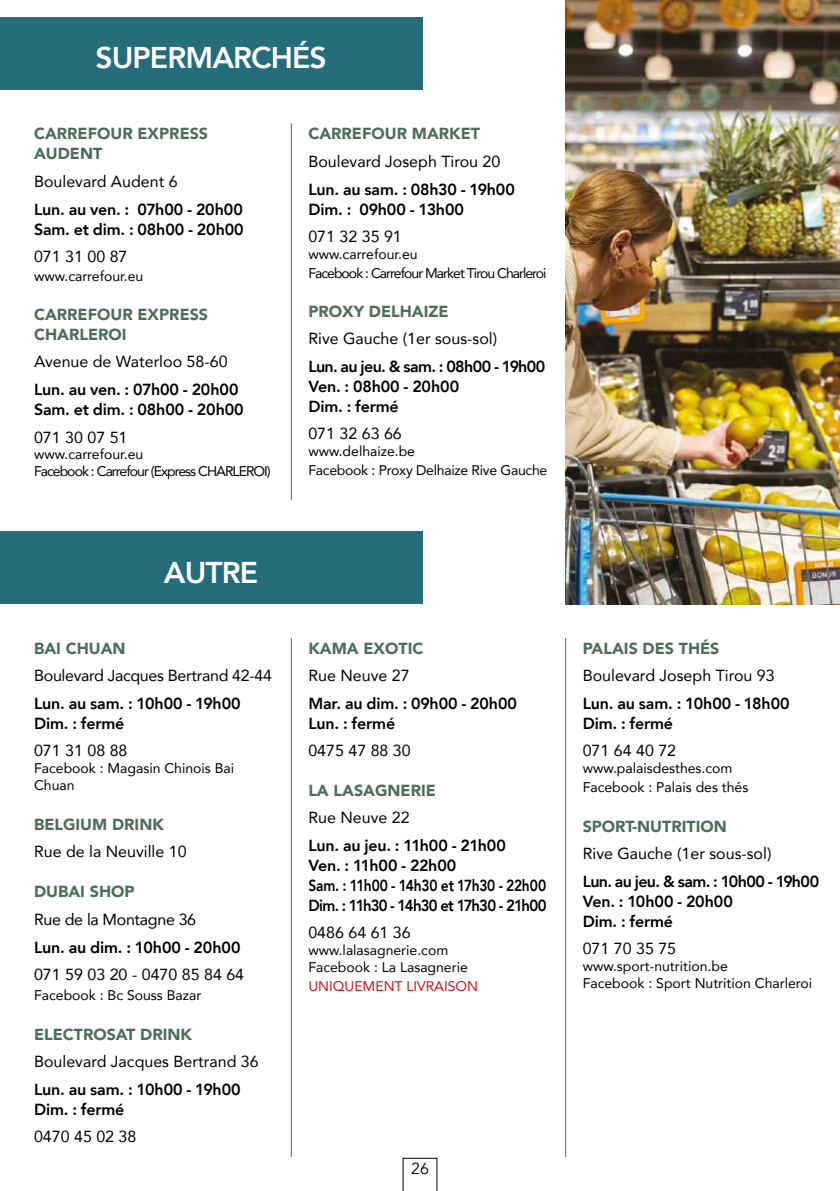
<style>
.page{position:relative;width:840px;height:1191px;background:#fff}
.page>*{position:absolute;margin:0;border:0;box-sizing:border-box;transform-origin:0 0}
.t1{font:800 30px "Avenir";letter-spacing:-.03em;color:#fff}
.t2{font:16px "Avenir";color:#000}
.t3{font:800 16px/20px "Avenir";letter-spacing:-.01em;color:#000}
.t4{font:800 16px/20px "Avenir";letter-spacing:-.03em;color:#000}
.t5{font:900 16px/20px "Avenir";color:#4d6d5b}
.t6{font:16px "Avenir";letter-spacing:-.02em;color:#000}
.t7{font:16px "Avenir";color:#000}
.t8{font:14px/16.8px "Avenir";color:#000}
.t9{font:14px/16.8px "Avenir";letter-spacing:-.07em;color:#000}
.t10{font:14px/19.2px "Avenir";letter-spacing:-.02em;color:#000}
.t11{font:14px "Avenir";color:#cd1719}
</style>
<div class="page">
<hr style="left:291px;top:638px;width:1px;height:518px;background:#4d6d5b">
<hr style="left:565px;top:638px;width:1px;height:518px;background:#4d6d5b">
<div style="left:0;top:531px;width:422px;height:73px;background:#256d7b"></div>
<hr style="left:291px;top:123px;width:1px;height:377px;background:#4d6d5b">
<div style="left:0;top:17px;width:422px;height:73px;background:#256d7b"></div>
<img style="left:565px;top:0;width:274px;height:604px">
<svg style="left:402px;top:1158px;width:35px;height:33px"></svg>
<h1 class="t1" style="left:95px;top:35px;width:233px">SUPERMARCHÉS</h1>
<p class="t5" style="left:34px;top:123px;width:175px">CARREFOUR EXPRESS<br>AUDENT</p>
<p class="t2" style="left:34px;top:168px;width:145px">Boulevard Audent 6</p>
<p class="t3" style="left:34px;top:199px;width:211px">Lun. au ven. : 07h00 - 20h00<br>Sam. et dim. : 08h00 - 20h00</p>
<p class="t2" style="left:34px;top:243px;width:95px">071 31 00 87</p>
<p class="t8" style="left:34px;top:267px;width:111px">www.carrefour.eu</p>
<p class="t5" style="left:34px;top:304px;width:175px">CARREFOUR EXPRESS<br>CHARLEROI</p>
<p class="t2" style="left:34px;top:349px;width:195px">Avenue de Waterloo 58-60</p>
<p class="t3" style="left:34px;top:380px;width:211px">Lun. au ven. : 07h00 - 20h00<br>Sam. et dim. : 08h00 - 20h00</p>
<p class="t2" style="left:34px;top:424px;width:95px">071 30 07 51</p>
<p class="t9" style="left:34px;top:446px;width:238px">www.carrefour.eu<br>Facebook : Carrefour (Express CHARLEROI)</p>
<h1 class="t1" style="left:164px;top:549px;width:96px">AUTRE</h1>
<p class="t5" style="left:34px;top:638px;width:93px">BAI CHUAN</p>
<p class="t6" style="left:34px;top:663px;width:239px">Boulevard Jacques Bertrand 42-44</p>
<p class="t3" style="left:34px;top:693px;width:208px">Lun. au sam. : 10h00 - 19h00<br>Dim. : fermé</p>
<p class="t2" style="left:34px;top:738px;width:95px">071 31 08 88</p>
<p class="t8" style="left:34px;top:759px;width:201px">Facebook : Magasin Chinois Bai<br>Chuan</p>
<p class="t5" style="left:34px;top:814px;width:131px">BELGIUM DRINK</p>
<p class="t2" style="left:34px;top:839px;width:154px">Rue de la Neuville 10</p>
<p class="t5" style="left:34px;top:881px;width:102px">DUBAI SHOP</p>
<p class="t6" style="left:34px;top:906px;width:163px">Rue de la Montagne 36</p>
<p class="t3" style="left:34px;top:937px;width:208px">Lun. au dim. : 10h00 - 20h00</p>
<p class="t2" style="left:34px;top:961px;width:211px">071 59 03 20 - 0470 85 84 64</p>
<p class="t8" style="left:34px;top:986px;width:169px">Facebook : Bc Souss Bazar</p>
<p class="t5" style="left:34px;top:1023px;width:159px">ELECTROSAT DRINK</p>
<p class="t2" style="left:34px;top:1048px;width:226px">Boulevard Jacques Bertrand 36</p>
<p class="t3" style="left:34px;top:1079px;width:208px">Lun. au sam. : 10h00 - 19h00<br>Dim. : fermé</p>
<p class="t2" style="left:34px;top:1123px;width:104px">0470 45 02 38</p>
<p class="t5" style="left:308px;top:123px;width:173px">CARREFOUR MARKET</p>
<p class="t2" style="left:308px;top:148px;width:193px">Boulevard Joseph Tirou 20</p>
<p class="t3" style="left:308px;top:179px;width:208px">Lun. au sam. : 08h30 - 19h00<br>Dim. : 09h00 - 13h00</p>
<p class="t2" style="left:308px;top:223px;width:95px">071 32 35 91</p>
<p class="t9" style="left:308px;top:244px;width:240px;line-height:19.2px">www.carrefour.eu<br>Facebook : Carrefour Market Tirou Charleroi</p>
<p class="t5" style="left:308px;top:301px;width:142px">PROXY DELHAIZE</p>
<p class="t2" style="left:308px;top:326px;width:190px">Rive Gauche (1er sous-sol)</p>
<p class="t4" style="left:308px;top:357px;width:238px">Lun. au jeu. &amp; sam. : 08h00 - 19h00<br>Ven. : 08h00 - 20h00<br>Dim. : fermé</p>
<p class="t2" style="left:308px;top:421px;width:95px">071 32 63 66</p>
<p class="t10" style="left:308px;top:441px;width:240px">www.delhaize.be<br>Facebook : Proxy Delhaize Rive Gauche</p>
<p class="t5" style="left:308px;top:638px;width:116px">KAMA EXOTIC</p>
<p class="t2" style="left:308px;top:663px;width:103px">Rue Neuve 27</p>
<p class="t3" style="left:308px;top:693px;width:210px">Mar. au dim. : 09h00 - 20h00<br>Lun. : fermé</p>
<p class="t2" style="left:308px;top:738px;width:104px">0475 47 88 30</p>
<p class="t5" style="left:308px;top:779px;width:129px">LA LASAGNERIE</p>
<p class="t2" style="left:308px;top:804px;width:103px">Rue Neuve 22</p>
<p class="t4" style="left:308px;top:835px;width:240px">Lun. au jeu. : 11h00 - 21h00<br>Ven. : 11h00 - 22h00<br>Sam. : 11h00 - 14h30 et 17h30 - 22h00<br>Dim. : 11h30 - 14h30 et 17h30 - 21h00</p>
<p class="t2" style="left:308px;top:919px;width:104px">0486 64 61 36</p>
<p class="t8" style="left:308px;top:941px;width:161px">www.lalasagnerie.com<br>Facebook : La Lasagnerie</p>
<p class="t11" style="left:308px;top:974px;width:171px">UNIQUEMENT LIVRAISON</p>
<p class="t7" style="left:411px;top:1159px;width:19px">26</p>
<p class="t5" style="left:582px;top:638px;width:138px">PALAIS DES THÉS</p>
<p class="t2" style="left:582px;top:663px;width:193px">Boulevard Joseph Tirou 93</p>
<p class="t3" style="left:582px;top:693px;width:208px">Lun. au sam. : 10h00 - 18h00<br>Dim. : fermé</p>
<p class="t2" style="left:582px;top:738px;width:95px">071 64 40 72</p>
<p class="t8" style="left:582px;top:758px;width:167px;line-height:19.2px">www.palaisdesthes.com<br>Facebook : Palais des thés</p>
<p class="t5" style="left:582px;top:815px;width:145px">SPORT-NUTRITION</p>
<p class="t2" style="left:582px;top:840px;width:190px">Rive Gauche (1er sous-sol)</p>
<p class="t4" style="left:582px;top:871px;width:238px">Lun. au jeu. &amp; sam. : 10h00 - 19h00<br>Ven. : 10h00 - 20h00<br>Dim. : fermé</p>
<p class="t2" style="left:582px;top:935px;width:95px">071 70 35 75</p>
<p class="t8" style="left:582px;top:957px;width:231px">www.sport-nutrition.be<br>Facebook : Sport Nutrition Charleroi</p>
</div>
